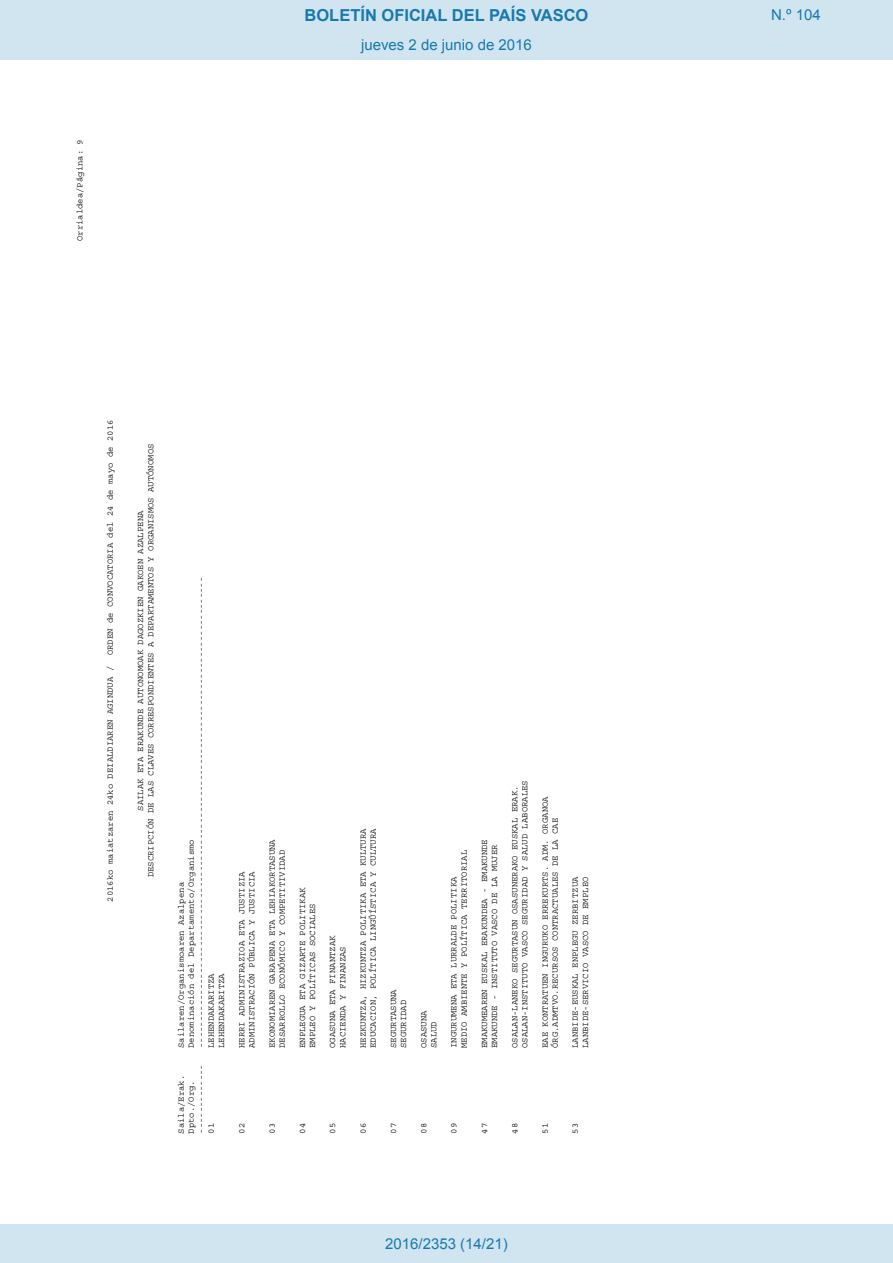
<style>
.page{position:relative;width:893px;height:1263px;background:#fff}
.page>*{position:absolute;margin:0;border:0;box-sizing:border-box;transform-origin:0 0}
.t1{font:700 16.5px "Arial";color:#1879ad}
.Paginacion_Centro{font:15px "Arial";color:#1879ad}
.t2{font:8.85px/10.1px "Courier Std";letter-spacing:.005em;color:#000}
</style>
<div class="page">
<div style="left:0;top:0;width:893px;height:60px;background:#d0e5f0"></div>
<div style="left:0;top:1225px;width:893px;height:38px;background:#d0e5f0"></div>
<p class="t2" style="left:75px;top:241px;width:103px;rotate:-90deg">Orrialdea/Página: 9</p>
<h1 class="t1" style="left:305px;top:4px;width:285px">BOLETÍN OFICIAL DEL PAÍS VASCO</h1>
<h2 class="Paginacion_Centro" style="left:771px;top:5px;width:51px">N.º 104</h2>
<h2 class="Paginacion_Centro" style="left:361px;top:35px;width:172px">jueves 2 de junio de 2016</h2>
<p class="t2" style="left:105px;top:902px;width:483px;rotate:-90deg">2016ko maiatzaren 24ko DEIALDIAREN AGINDUA / ORDEN de CONVOCATORIA del 24 de mayo de 2016</p>
<p class="t2" style="left:136px;top:877px;width:435px;text-align:center;rotate:-90deg">SAILAK ETA ERAKUNDE AUTONOMOAK DAGOZKIEN GAKOEN AZALPENA<br>DESCRIPCIÓN DE LAS CLAVES CORRESPONDIENTES A DEPARTAMENTOS Y ORGANISMOS AUTÓNOMOS</p>
<p class="t2" style="left:196px;top:1048px;width:473px;rotate:-90deg">----------------------------------------------------------------------------------------</p>
<p class="t2" style="left:186px;top:1048px;width:210px;rotate:-90deg">Denominación del Departamento/Organismo</p>
<p class="t2" style="left:176px;top:1048px;width:167px;rotate:-90deg">Sailaren/Organismoaren Azalpena</p>
<p class="t2" style="left:206px;top:1048px;width:76px;rotate:-90deg">LEHENDAKARITZA<br>LEHENDAKARITZA</p>
<p class="t2" style="left:196px;top:1134px;width:71px;rotate:-90deg">-------------</p>
<p class="t2" style="left:176px;top:1134px;width:60px;rotate:-90deg">Saila/Erak.</p>
<p class="t2" style="left:186px;top:1134px;width:55px;rotate:-90deg">Dpto./Org.</p>
<p class="t2" style="left:206px;top:1134px;width:12px;rotate:-90deg">01</p>
<p class="t2" style="left:237px;top:1048px;width:178px;rotate:-90deg">HERRI ADMINISTRAZIOA ETA JUSTIZIA<br>ADMINISTRACIÓN PÚBLICA Y JUSTICIA</p>
<p class="t2" style="left:267px;top:1048px;width:210px;rotate:-90deg">EKONOMIAREN GARAPENA ETA LEHIAKORTASUNA<br>DESARROLLO ECONÓMICO Y COMPETITIVIDAD</p>
<p class="t2" style="left:297px;top:1048px;width:162px;rotate:-90deg">ENPLEGUA ETA GIZARTE POLITIKAK<br>EMPLEO Y POLÍTICAS SOCIALES</p>
<p class="t2" style="left:328px;top:1048px;width:114px;rotate:-90deg">OGASUNA ETA FINANTZAK<br>HACIENDA Y FINANZAS</p>
<p class="t2" style="left:358px;top:1048px;width:221px;rotate:-90deg">HEZKUNTZA, HIZKUNTZA POLITIKA ETA KULTURA<br>EDUCACION, POLÍTICA LINGÜÍSTICA Y CULTURA</p>
<p class="t2" style="left:388px;top:1048px;width:60px;rotate:-90deg">SEGURTASUNA<br>SEGURIDAD</p>
<p class="t2" style="left:419px;top:1048px;width:39px;rotate:-90deg">OSASUNA<br>SALUD</p>
<p class="t2" style="left:449px;top:1048px;width:200px;rotate:-90deg">INGURUMENA ETA LURRALDE POLITIKA<br>MEDIO AMBIENTE Y POLÍTICA TERRITORIAL</p>
<p class="t2" style="left:479px;top:1048px;width:210px;rotate:-90deg">EMAKUMEAREN EUSKAL ERAKUNDEA - EMAKUNDE<br>EMAKUNDE - INSTITUTO VASCO DE LA MUJER</p>
<p class="t2" style="left:510px;top:1048px;width:269px;rotate:-90deg">OSALAN-LANEKO SEGURTASUN OSASUNERAKO EUSKAL ERAK.<br>OSALAN-INSTITUTO VASCO SEGURIDAD Y SALUD LABORALES</p>
<p class="t2" style="left:540px;top:1048px;width:253px;rotate:-90deg">EAE KONTRATUEN INGURUKO ERREKURTS. ADM. ORGANOA<br>ÓRG.ADMTVO.RECURSOS CONTRACTUALES DE LA CAE</p>
<p class="t2" style="left:570px;top:1048px;width:173px;rotate:-90deg">LANBIDE-EUSKAL ENPLEGU ZERBITZUA<br>LANBIDE-SERVICIO VASCO DE EMPLEO</p>
<p class="t2" style="left:237px;top:1134px;width:12px;rotate:-90deg">02</p>
<p class="t2" style="left:267px;top:1134px;width:12px;rotate:-90deg">03</p>
<p class="t2" style="left:297px;top:1134px;width:12px;rotate:-90deg">04</p>
<p class="t2" style="left:328px;top:1134px;width:12px;rotate:-90deg">05</p>
<p class="t2" style="left:358px;top:1134px;width:12px;rotate:-90deg">06</p>
<p class="t2" style="left:388px;top:1134px;width:12px;rotate:-90deg">07</p>
<p class="t2" style="left:419px;top:1134px;width:12px;rotate:-90deg">08</p>
<p class="t2" style="left:449px;top:1134px;width:12px;rotate:-90deg">09</p>
<p class="t2" style="left:479px;top:1134px;width:12px;rotate:-90deg">47</p>
<p class="t2" style="left:510px;top:1134px;width:12px;rotate:-90deg">48</p>
<p class="t2" style="left:540px;top:1134px;width:12px;rotate:-90deg">51</p>
<p class="t2" style="left:570px;top:1134px;width:12px;rotate:-90deg">53</p>
<p class="Paginacion_Centro" style="left:385px;top:1234px;width:124px">2016/2353 (14/21)</p>
</div>
